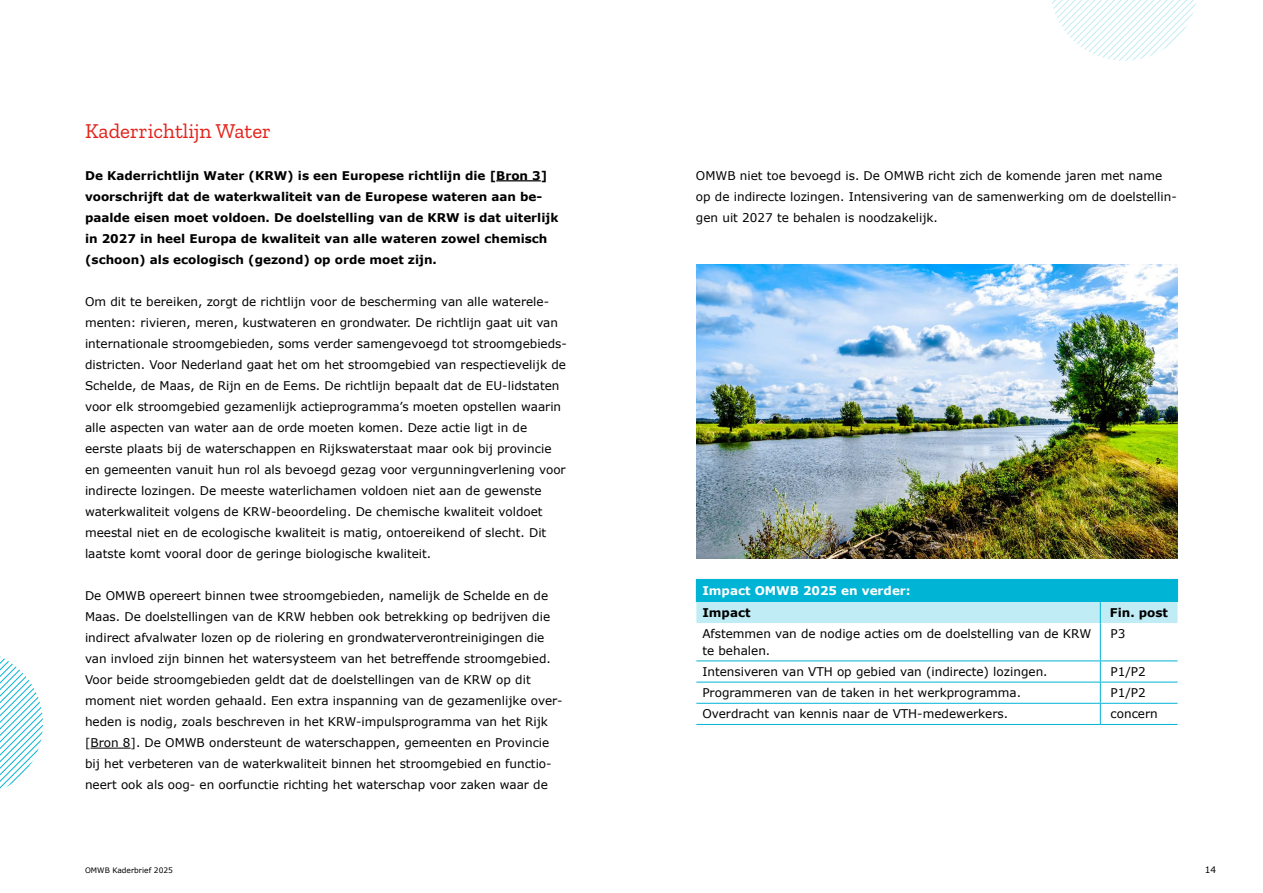
<style>
.page{position:relative;width:1263px;height:893px;background:#fff}
.page>*{position:absolute;margin:0;border:0;box-sizing:border-box;transform-origin:0 0}
.t1{font:21px "Zilla Slab";color:#e32119}
.t2{font:12px/21px "Verdana";color:#000}
.t3{font:700 12px/21px "Verdana";color:#000}
.t4{font:700 12px "Verdana";color:#fff}
.t5{font:9px "Verdana";color:#000}
.t6{font:7.5px "Verdana";color:#000}
</style>
<div class="page">
<img style="left:696px;top:264px;width:482px;height:294px">
<hr style="left:496px;top:180px;width:45px;height:1px;background:#000">
<hr style="left:90px;top:748px;width:41px;height:1px;background:#000">
<svg style="left:696px;top:623px;width:481px;height:101px"></svg>
<hr style="left:696px;top:579px;width:404px;height:1px;background:#00b4d5">
<hr style="left:1100px;top:579px;width:78px;height:1px;background:#00b4d5">
<hr style="left:696px;top:660px;width:404px;height:1px;background:#00b4d5">
<hr style="left:1100px;top:660px;width:77px;height:1px;background:#00b4d5">
<hr style="left:696px;top:682px;width:404px;height:1px;background:#00b4d5">
<hr style="left:1100px;top:682px;width:77px;height:1px;background:#00b4d5">
<hr style="left:696px;top:703px;width:404px;height:1px;background:#00b4d5">
<hr style="left:1100px;top:703px;width:77px;height:1px;background:#00b4d5">
<hr style="left:696px;top:724px;width:404px;height:1px;background:#00b4d5">
<hr style="left:1100px;top:724px;width:77px;height:1px;background:#00b4d5">
<svg style="left:696px;top:580px;width:482px;height:43px;background:#5dcfe4"></svg>
<hr style="left:1100px;top:623px;width:1px;height:37px;background:#00b4d5">
<svg style="left:1100px;top:661px;width:1px;height:63px"></svg>
<svg style="left:0;top:656px;width:43px;height:133px"></svg>
<svg style="left:1052px;top:0;width:144px;height:61px"></svg>
<h1 class="t1" style="left:85px;top:119px;width:187px">Kaderrichtlijn Water</h1>
<p class="t3" style="left:85px;top:165px;width:475px">De Kaderrichtlijn Water (KRW) is een Europese richtlijn die [Bron 3] voorschrijft dat de waterkwaliteit van de Europese wateren aan be&shy;paalde eisen moet voldoen. De doelstelling van de KRW is dat uiterlijk in 2027 in heel Europa de kwaliteit van alle wateren zowel chemisch (schoon) als ecologisch (gezond) op orde moet zijn.</p>
<p class="t2" style="left:85px;top:291px;width:483px">Om dit te bereiken, zorgt de richtlijn voor de bescherming van alle waterele&shy;menten: rivieren, meren, kustwateren en grondwater. De richtlijn gaat uit van internationale stroomgebieden, soms verder samengevoegd tot stroomgebieds&shy;districten. Voor Nederland gaat het om het stroomgebied van respectievelijk de Schelde, de Maas, de Rijn en de Eems. De richtlijn bepaalt dat de EU-lidstaten voor elk stroomgebied gezamenlijk actieprogramma’s moeten opstellen waarin alle aspecten van water aan de orde moeten komen. Deze actie ligt in de eerste plaats bij de waterschappen en Rijkswaterstaat maar ook bij provincie en gemeenten vanuit hun rol als bevoegd gezag voor vergunningverlening voor indirecte lozingen. De meeste waterlichamen voldoen niet aan de gewenste waterkwaliteit volgens de KRW-beoordeling. De chemische kwaliteit voldoet meestal niet en de ecologische kwaliteit is matig, ontoereikend of slecht. Dit laatste komt vooral door de geringe biologische kwaliteit.</p>
<p class="t2" style="left:85px;top:585px;width:479px">De OMWB opereert binnen twee stroomgebieden, namelijk de Schelde en de Maas. De doelstellingen van de KRW hebben ook betrekking op bedrijven die indirect afvalwater lozen op de riolering en grondwaterverontreinigingen die van invloed zijn binnen het watersysteem van het betreffende stroomgebied.<br>Voor beide stroomgebieden geldt dat de doelstellingen van de KRW op dit moment niet worden gehaald. Een extra inspanning van de gezamenlijke over&shy;heden is nodig, zoals beschreven in het KRW-impulsprogramma van het Rijk [Bron 8]. De OMWB ondersteunt de waterschappen, gemeenten en Provincie bij het verbeteren van de waterkwaliteit binnen het stroomgebied en functio&shy;neert ook als oog- en oorfunctie richting het waterschap voor zaken waar de</p>
<p class="t2" style="left:696px;top:165px;width:482px">OMWB niet toe bevoegd is. De OMWB richt zich de komende jaren met name op de indirecte lozingen. Intensivering van de samenwerking om de doelstellin&shy;gen uit 2027 te behalen is noodzakelijk.</p>
<p class="t4" style="left:702px;top:582px;width:210px">Impact OMWB 2025 en verder:</p>
<p class="t3" style="left:702px;top:602px;width:50px">Impact</p>
<p class="t3" style="left:1110px;top:602px;width:60px">Fin. post</p>
<p class="t2" style="left:702px;top:626px;width:390px;line-height:16.5px">Afstemmen van de nodige acties om de doelstelling van de KRW te behalen.</p>
<p class="t2" style="left:1110px;top:624px;width:16px">P3</p>
<p class="t2" style="left:702px;top:661px;width:347px">Intensiveren van VTH op gebied van (indirecte) lozingen.</p>
<p class="t2" style="left:1110px;top:661px;width:37px">P1/P2</p>
<p class="t2" style="left:702px;top:683px;width:320px">Programmeren van de taken in het werkprogramma.</p>
<p class="t2" style="left:1110px;top:683px;width:37px">P1/P2</p>
<p class="t2" style="left:702px;top:704px;width:307px">Overdracht van kennis naar de VTH-medewerkers.</p>
<p class="t2" style="left:1110px;top:704px;width:49px">concern</p>
<p class="t6" style="left:85px;top:866px;width:90px">OMWB Kaderbrief 2025</p>
<p class="t5" style="left:1205px;top:864px;width:13px">14</p>
</div>
